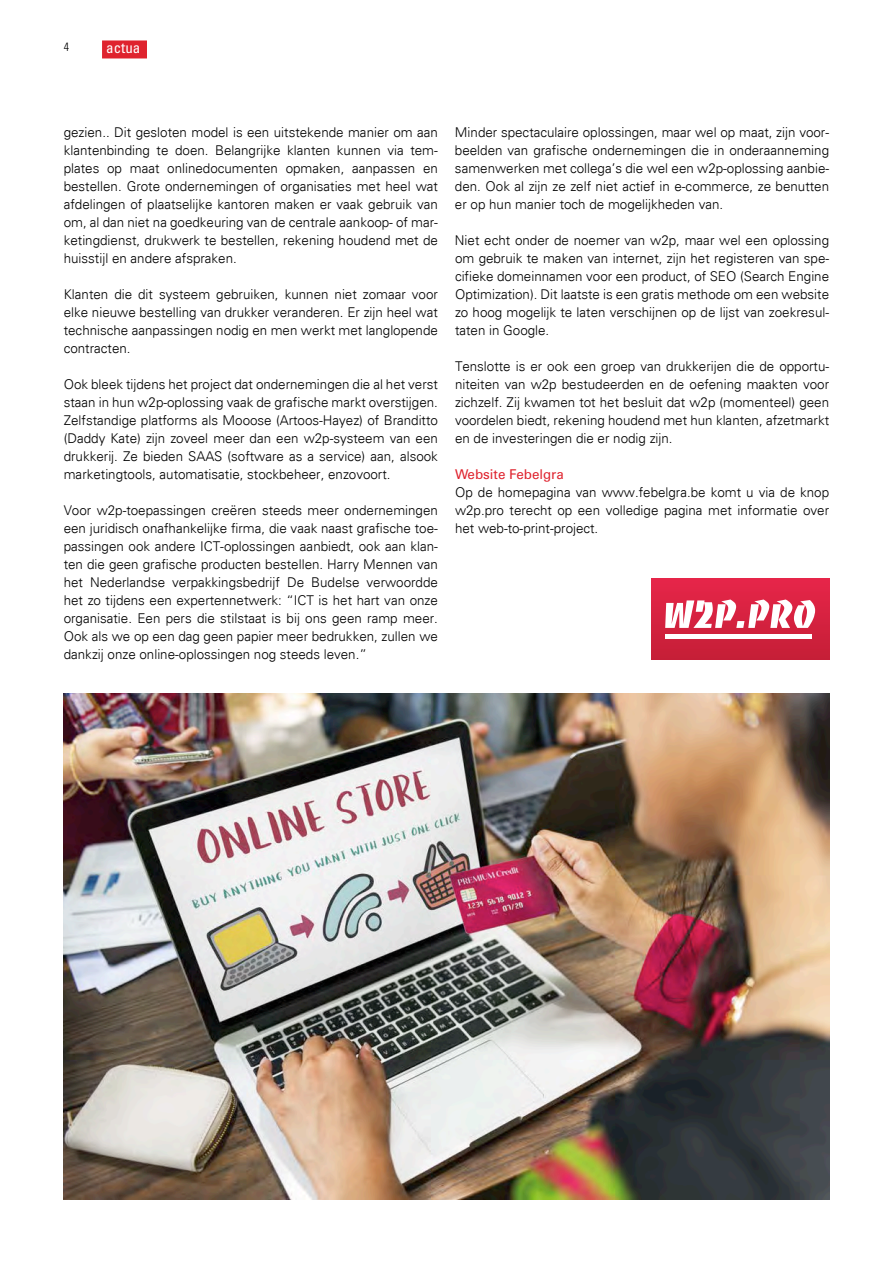
<style>
.page{position:relative;width:893px;height:1263px;background:#fff}
.page>*{position:absolute;margin:0;border:0;box-sizing:border-box;transform-origin:0 0}
.t1{font:condensed 15px "Univers LT Std";color:#fff}
.t2{font:300 13.5px/18px "Univers";color:#000;text-align:justify}
.t3{font:13.5px "Univers LT Std";color:#df232e}
.t4{font:300 condensed 12px "Univers LT Std";color:#000}
</style>
<div class="page">
<div style="left:102px;top:40px;width:45px;height:18px;background:#df232e"></div>
<img style="left:64px;top:693px;width:765px;height:506px">
<div style="left:651px;top:579px;width:178px;height:81px;background:linear-gradient(to bottom,#e62549,#c52038)"></div>
<svg style="left:665px;top:599px;width:150px;height:29px"></svg>
<div style="left:666px;top:634px;width:146px;height:5px;background:#fff"></div>
<p class="t4" style="left:64px;top:40px;width:7px">4</p>
<p class="t1" style="left:106px;top:39px;width:36px">actua</p>
<p class="t2" style="left:64px;top:124px;width:376px">gezien.. Dit gesloten model is een uitstekende manier om aan klantenbinding te doen. Belangrijke klanten kunnen via tem&shy;plates op maat onlinedocumenten opmaken, aanpassen en bestellen. Grote ondernemingen of organisaties met heel wat afdelingen of plaatselijke kantoren maken er vaak gebruik van om, al dan niet na goedkeuring van de centrale aankoop- of mar&shy;ketingdienst, drukwerk te bestellen, rekening houdend met de huisstijl en andere afspraken.</p>
<p class="t2" style="left:64px;top:286px;width:376px">Klanten die dit systeem gebruiken, kunnen niet zomaar voor elke nieuwe bestelling van drukker veranderen. Er zijn heel wat technische aanpassingen nodig en men werkt met langlopende contracten.</p>
<p class="t2" style="left:64px;top:376px;width:376px">Ook bleek tijdens het project dat ondernemingen die al het verst staan in hun w2p-oplossing vaak de grafische markt overstijgen.<br>Zelfstandige platforms als Mooose (Artoos-Hayez) of Branditto (Daddy Kate) zijn zoveel meer dan een w2p-systeem van een drukkerij. Ze bieden SAAS (software as a service) aan, alsook marketingtools, automatisatie, stockbeheer, enzovoort.</p>
<p class="t2" style="left:64px;top:501px;width:376px">Voor w2p-toepassingen creëren steeds meer ondernemingen een juridisch onafhankelijke firma, die vaak naast grafische toe&shy;passingen ook andere ICT-oplossingen aanbiedt, ook aan klan&shy;ten die geen grafische producten bestellen. Harry Mennen van het Nederlandse verpakkingsbedrijf De Budelse verwoordde het zo tijdens een expertennetwerk: “ICT is het hart van onze organisatie. Een pers die stilstaat is bij ons geen ramp meer.<br>Ook als we op een dag geen papier meer bedrukken, zullen we dankzij onze online-oplossingen nog steeds leven.”</p>
<p class="t2" style="left:455px;top:123px;width:376px">Minder spectaculaire oplossingen, maar wel op maat, zijn voor&shy;beelden van grafische ondernemingen die in onderaanneming samenwerken met collega’s die wel een w2p-oplossing aanbie&shy;den. Ook al zijn ze zelf niet actief in e-commerce, ze benutten er op hun manier toch de mogelijkheden van.</p>
<p class="t2" style="left:455px;top:232px;width:376px">Niet echt onder de noemer van w2p, maar wel een oplossing om gebruik te maken van internet, zijn het registeren van spe&shy;cifieke domeinnamen voor een product, of SEO (Search Engine Optimization). Dit laatste is een gratis methode om een website zo hoog mogelijk te laten verschijnen op de lijst van zoekresul&shy;taten in Google.</p>
<p class="t2" style="left:455px;top:358px;width:376px">Tenslotte is er ook een groep van drukkerijen die de opportu&shy;niteiten van w2p bestudeerden en de oefening maakten voor zichzelf. Zij kwamen tot het besluit dat w2p (momenteel) geen voordelen biedt, rekening houdend met hun klanten, afzetmarkt en de investeringen die er nodig zijn.</p>
<p class="t3" style="left:455px;top:467px;width:110px">Website Febelgra</p>
<p class="t2" style="left:455px;top:484px;width:376px">Op de homepagina van www.febelgra.be komt u via de knop w2p.pro terecht op een volledige pagina met informatie over het web-to-print-project.</p>
</div>
